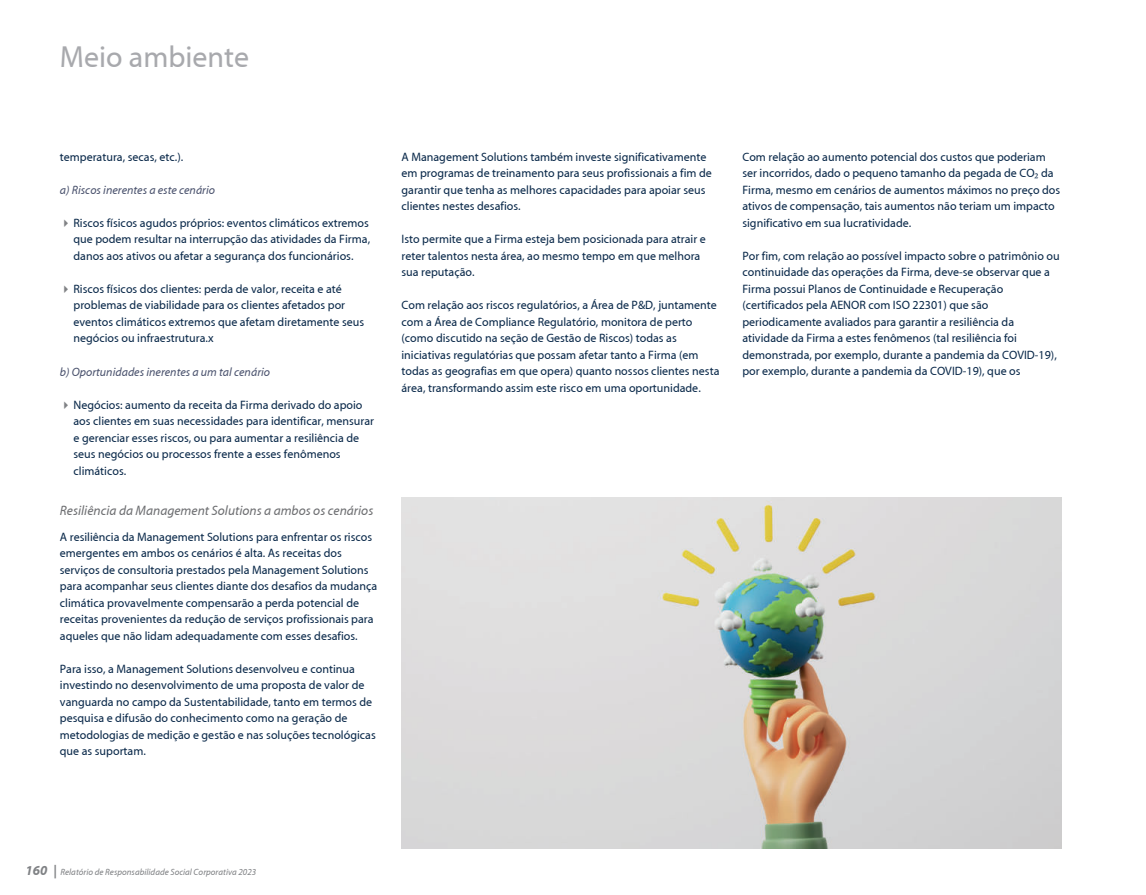
<style>
.page{position:relative;width:1146px;height:895px;background:#fff}
.page>*{position:absolute;margin:0;border:0;box-sizing:border-box;transform-origin:0 0}
.t1{font:30px "Myriad";color:#a8a9ad}
.t2{font:italic 13.5px "Myriad";color:#6d6e71}
.t3{font:12px/16.5px "Myriad";color:#0a294a}
.t4{font:italic 12px "Myriad";color:#4b536e}
.t5{font:italic 9px "Myriad";color:#808285}
.s1{color:#808285}
.s2{font-family:"Adobe Caslon Pro"}
.s3{font-weight:700;font-size:13.5px}
</style>
<div class="page">
<img style="left:401px;top:497px;width:660px;height:351px">
<h1 class="t1" style="left:60px;top:43px;width:191px">Meio ambiente</h1>
<p class="t3" style="left:60px;top:149px;width:125px">temperatura, secas, etc.).</p>
<p class="t4" style="left:60px;top:184px;width:157px">a) Riscos inerentes a este cenário</p>
<p class="t3" style="left:73px;top:215px;width:298px;text-align:justify;text-indent:-14px"><span class="s1">✔</span>Riscos físicos agudos próprios: eventos climáticos extremos que podem resultar na interrupção das atividades da Firma, danos aos ativos ou afetar a segurança dos funcionários.</p>
<p class="t3" style="left:73px;top:281px;width:292px;text-indent:-14px"><span class="s1">✔</span>Riscos físicos dos clientes: perda de valor, receita e até problemas de viabilidade para os clientes afetados por eventos climáticos extremos que afetam diretamente seus negócios ou infraestrutura.x</p>
<p class="t4" style="left:60px;top:365px;width:212px">b) Oportunidades inerentes a um tal cenário</p>
<p class="t3" style="left:73px;top:397px;width:302px;text-indent:-14px"><span class="s1">✔</span>Negócios: aumento da receita da Firma derivado do apoio aos clientes em suas necessidades para identificar, mensurar e gerenciar esses riscos, ou para aumentar a resiliência de seus negócios ou processos frente a esses fenômenos climáticos.</p>
<p class="t2" style="left:60px;top:504px;width:315px">Resiliência da Management Solutions a ambos os cenários</p>
<p class="t3" style="left:60px;top:529px;width:319px">A resiliência da Management Solutions para enfrentar os riscos emergentes em ambos os cenários é alta. As receitas dos serviços de consultoria prestados pela Management Solutions para acompanhar seus clientes diante dos desafios da mudança climática provavelmente compensarão a perda potencial de receitas provenientes da redução de serviços profissionais para aqueles que não lidam adequadamente com esses desafios.</p>
<p class="t3" style="left:60px;top:661px;width:317px">Para isso, a Management Solutions desenvolveu e continua investindo no desenvolvimento de uma proposta de valor de vanguarda no campo da Sustentabilidade, tanto em termos de pesquisa e difusão do conhecimento como na geração de metodologias de medição e gestão e nas soluções tecnológicas que as suportam.</p>
<p class="t3" style="left:401px;top:149px;width:312px">A Management Solutions também investe significativamente em programas de treinamento para seus profissionais a fim de garantir que tenha as melhores capacidades para apoiar seus clientes nestes desafios.</p>
<p class="t3" style="left:401px;top:231px;width:306px">Isto permite que a Firma esteja bem posicionada para atrair e reter talentos nesta área, ao mesmo tempo em que melhora sua reputação.</p>
<p class="t3" style="left:401px;top:297px;width:319px">Com relação aos riscos regulatórios, a Área de P&amp;D, juntamente com a Área de Compliance Regulatório, monitora de perto (como discutido na seção de Gestão de Riscos) todas as iniciativas regulatórias que possam afetar tanto a Firma (em todas as geografias em que opera) quanto nossos clientes nesta área, transformando assim este risco em uma oportunidade.</p>
<p class="t3" style="left:742px;top:149px;width:319px">Com relação ao aumento potencial dos custos que poderiam ser incorridos, dado o pequeno tamanho da pegada de CO<span class="s2">2</span> da Firma, mesmo em cenários de aumentos máximos no preço dos ativos de compensação, tais aumentos não teriam um impacto significativo em sua lucratividade.</p>
<p class="t3" style="left:742px;top:248px;width:319px">Por fim, com relação ao possível impacto sobre o patrimônio ou continuidade das operações da Firma, deve-se observar que a Firma possui Planos de Continuidade e Recuperação (certificados pela AENOR com ISO 22301) que são periodicamente avaliados para garantir a resiliência da atividade da Firma a estes fenômenos (tal resiliência foi demonstrada, por exemplo, durante a pandemia da COVID-19), por exemplo, durante a pandemia da COVID-19), que os</p>
<p class="t5" style="left:26px;top:867px;width:232px"><span class="s3">160 |</span> Relatório de Responsabilidade Social Corporativa 2023</p>
</div>
